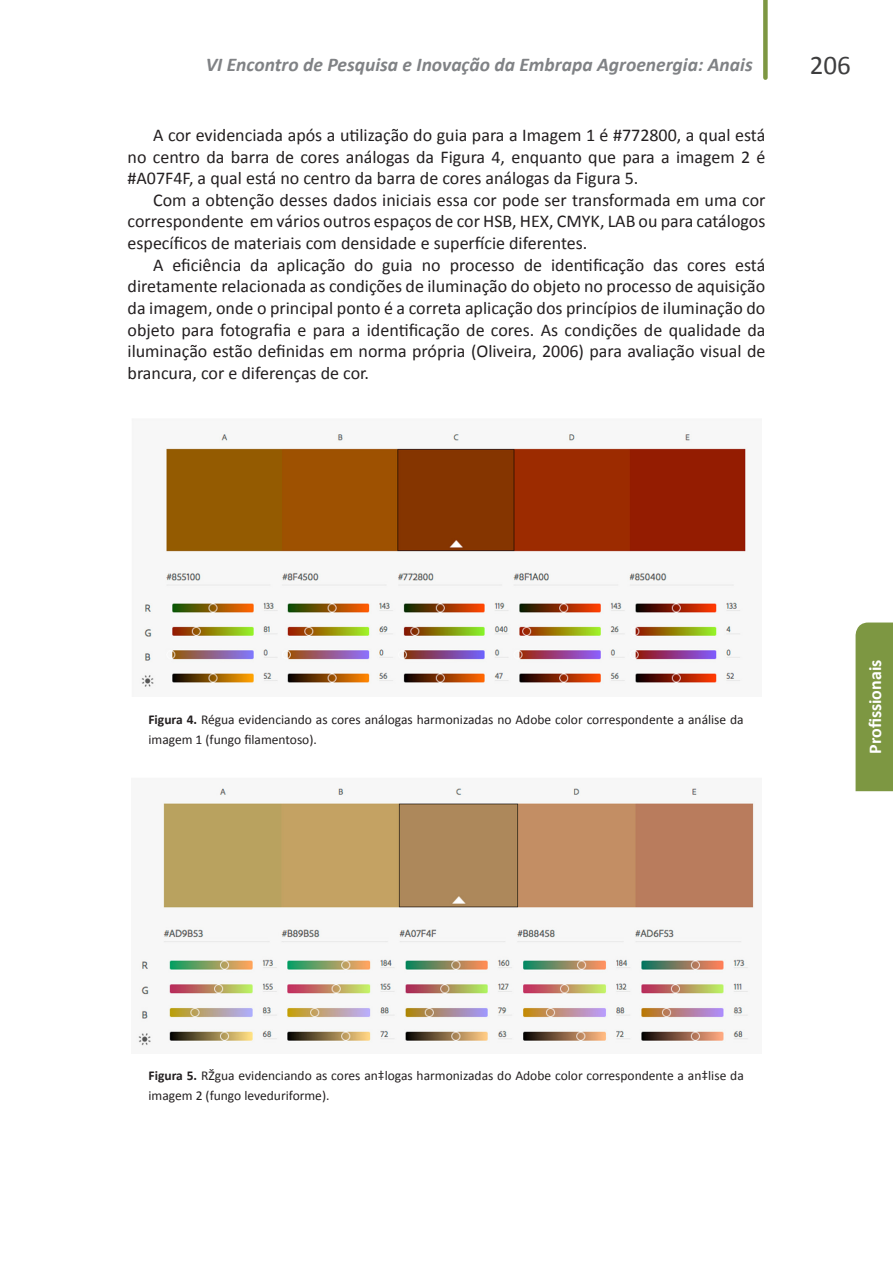
<style>
.page{position:relative;width:893px;height:1263px;background:#fff}
.page>*{position:absolute;margin:0;border:0;box-sizing:border-box;transform-origin:0 0}
.t1{font:27px "Calibri";color:#3e3e3f}
.t2{font:italic 700 19.5px "Calibri";color:#808285}
.Corpo_de_texto_1{font:18px/21.6px "Calibri";color:#231f20;text-align:justify}
.t3{font:700 18px "Calibri";color:#fff}
.t4{font:13.5px/20.2px "Calibri";color:#231f20}
.s1{font-weight:700}
</style>
<div class="page">
<div style="left:855px;top:622px;width:38px;height:169px;background:#7d9742"></div>
<div style="left:763px;top:0;width:5px;height:78px;background:#7d9742"></div>
<img style="left:141px;top:434px;width:607px;height:253px">
<img style="left:138px;top:787px;width:617px;height:259px">
<p class="t2" style="left:206px;top:53px;width:548px">VI Encontro de Pesquisa e Inovação da Embrapa Agroenergia: Anais</p>
<h1 class="t1" style="left:810px;top:48px;width:43px">206</h1>
<p class="Corpo_de_texto_1" style="left:128px;top:123px;width:639px;text-indent:26px">A cor evidenciada após a utilização do guia para a Imagem 1 é #772800, a qual está no centro da barra de cores análogas da Figura 4, enquanto que para a imagem 2 é #A07F4F, a qual está no centro da barra de cores análogas da Figura 5.</p>
<p class="Corpo_de_texto_1" style="left:128px;top:188px;width:639px;text-indent:26px">Com a obtenção desses dados iniciais essa cor pode ser transformada em uma cor correspondente em vários outros espaços de cor HSB, HEX, CMYK, LAB ou para catálogos específicos de materiais com densidade e superfície diferentes.</p>
<p class="Corpo_de_texto_1" style="left:128px;top:253px;width:639px;text-indent:26px">A eficiência da aplicação do guia no processo de identificação das cores está diretamente relacionada as condições de iluminação do objeto no processo de aquisição da imagem, onde o principal ponto é a correta aplicação dos princípios de iluminação do objeto para fotografia e para a identificação de cores. As condições de qualidade da iluminação estão definidas em norma própria (Oliveira, 2006) para avaliação visual de brancura, cor e diferenças de cor.</p>
<p class="t4" style="left:148px;top:708px;width:597px"><span class="s1">Figura 4.</span> Régua evidenciando as cores análogas harmonizadas no Adobe color correspondente a análise da imagem 1 (fungo filamentoso).</p>
<p class="t3" style="left:864px;top:754px;width:96px;rotate:-90deg">Profissionais</p>
<p class="t4" style="left:149px;top:1065px;width:597px"><span class="s1">Figura 5.</span> RŽgua evidenciando as cores an‡logas harmonizadas do Adobe color correspondente a an‡lise da imagem 2 (fungo leveduriforme).</p>
</div>
